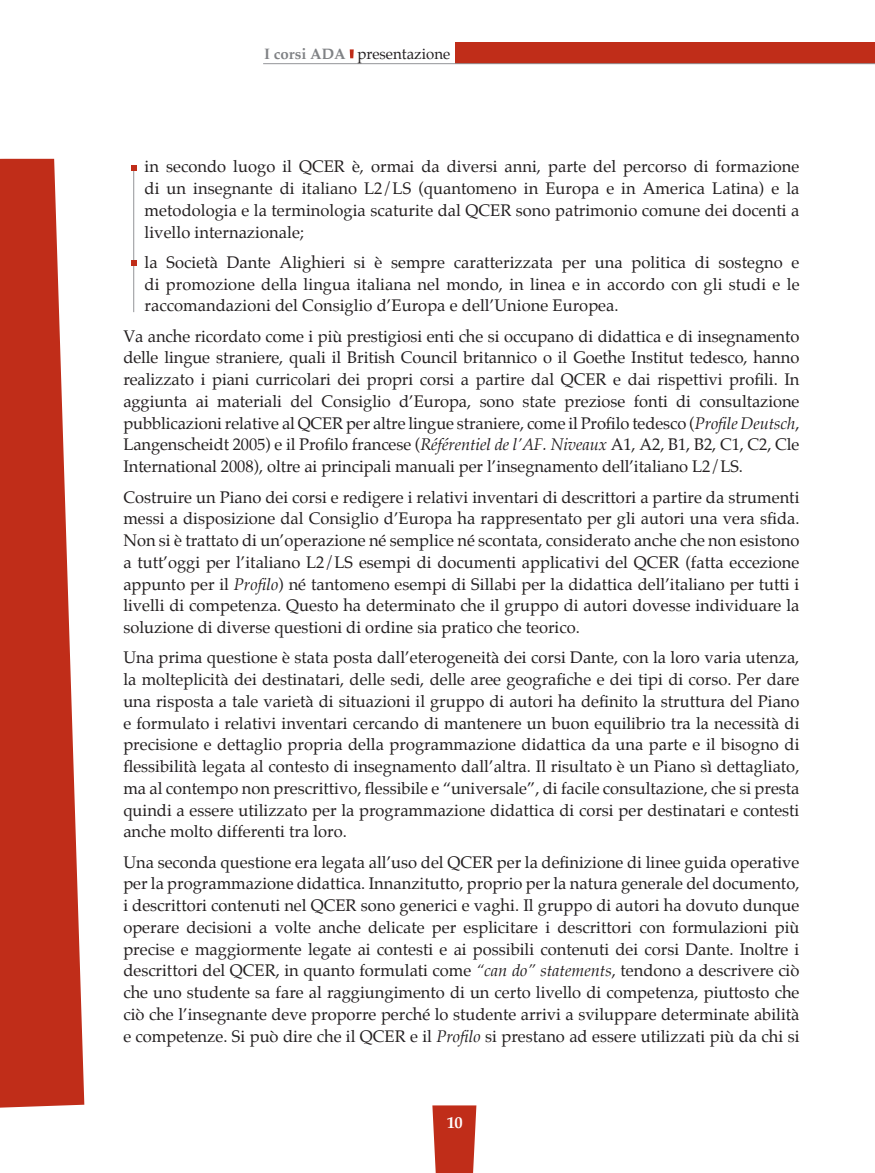
<style>
.page{position:relative;width:875px;height:1173px;background:#fff}
.page>*{position:absolute;margin:0;border:0;box-sizing:border-box;transform-origin:0 0}
.t1{font:16.5px/21.8px "Palatino";color:#231f20;text-align:justify}
.t2{font:700 16.5px "Palatino";color:#fff}
.t3{font:15px "Palatino";color:#231f20}
.s1{font-weight:700;color:#808285}
.s2{font-style:italic}
</style>
<div class="page">
<svg style="left:432px;top:1105px;width:44px;height:68px;background:#c53e2b"></svg>
<svg style="left:0;top:159px;width:84px;height:949px;fill:#c02d19"></svg>
<div style="left:455px;top:42px;width:420px;height:21px;background:#c02d19"></div>
<hr style="left:263px;top:63px;width:612px;height:1px;background:#939598">
<hr style="left:133px;top:169px;width:1px;height:143px;background:#939598">
<svg style="left:131px;top:165px;width:6px;height:6px"></svg>
<svg style="left:131px;top:260px;width:6px;height:6px"></svg>
<svg style="left:350px;top:49px;width:4px;height:9px"></svg>
<p class="t3" style="left:264px;top:45px;width:187px"><span class="s1">I corsi ADA</span> presentazione</p>
<p class="t1" style="left:145px;top:156px;width:656px">in secondo luogo il QCER è, ormai da diversi anni, parte del percorso di formazione di un insegnante di italiano L2/LS (quantomeno in Europa e in America Latina) e la metodologia e la terminologia scaturite dal QCER sono patrimonio comune dei docenti a livello internazionale;</p>
<p class="t1" style="left:145px;top:252px;width:656px">la Società Dante Alighieri si è sempre caratterizzata per una politica di sostegno e di promozione della lingua italiana nel mondo, in linea e in accordo con gli studi e le raccomandazioni del Consiglio d’Europa e dell’Unione Europea.</p>
<p class="t1" style="left:123px;top:325px;width:678px">Va anche ricordato come i più prestigiosi enti che si occupano di didattica e di insegnamento delle lingue straniere, quali il British Council britannico o il Goethe Institut tedesco, hanno realizzato i piani curricolari dei propri corsi a partire dal QCER e dai rispettivi profili. In aggiunta ai materiali del Consiglio d’Europa, sono state preziose fonti di consultazione pubblicazioni relative al QCER per altre lingue straniere, come il Profilo tedesco (<span class="s2">Profile Deutsch</span>, Langenscheidt 2005) e il Profilo francese (<span class="s2">Référentiel de l’AF. Niveaux</span> A1, A2, B1, B2, C1, C2, Cle International 2008), oltre ai principali manuali per l’insegnamento dell’italiano L2/LS.</p>
<p class="t1" style="left:123px;top:486px;width:678px">Costruire un Piano dei corsi e redigere i relativi inventari di descrittori a partire da strumenti messi a disposizione dal Consiglio d’Europa ha rappresentato per gli autori una vera sfida.<br>Non si è trattato di un’operazione né semplice né scontata, considerato anche che non esistono a tutt’oggi per l’italiano L2/LS esempi di documenti applicativi del QCER (fatta eccezione appunto per il <span class="s2">Profilo</span>) né tantomeno esempi di Sillabi per la didattica dell’italiano per tutti i livelli di competenza. Questo ha determinato che il gruppo di autori dovesse individuare la soluzione di diverse questioni di ordine sia pratico che teorico.</p>
<p class="t1" style="left:123px;top:647px;width:678px">Una prima questione è stata posta dall’eterogeneità dei corsi Dante, con la loro varia utenza, la molteplicità dei destinatari, delle sedi, delle aree geografiche e dei tipi di corso. Per dare una risposta a tale varietà di situazioni il gruppo di autori ha definito la struttura del Piano e formulato i relativi inventari cercando di mantenere un buon equilibrio tra la necessità di precisione e dettaglio propria della programmazione didattica da una parte e il bisogno di flessibilità legata al contesto di insegnamento dall’altra. Il risultato è un Piano sì dettagliato, ma al contempo non prescrittivo, flessibile e “universale”, di facile consultazione, che si presta quindi a essere utilizzato per la programmazione didattica di corsi per destinatari e contesti anche molto differenti tra loro.</p>
<p class="t1" style="left:123px;top:851px;width:678px">Una seconda questione era legata all’uso del QCER per la definizione di linee guida operative per la programmazione didattica. Innanzitutto, proprio per la natura generale del documento, i descrittori contenuti nel QCER sono generici e vaghi. Il gruppo di autori ha dovuto dunque operare decisioni a volte anche delicate per esplicitare i descrittori con formulazioni più precise e maggiormente legate ai contesti e ai possibili contenuti dei corsi Dante. Inoltre i descrittori del QCER, in quanto formulati come <span class="s2">“can do” statements</span>, tendono a descrivere ciò che uno studente sa fare al raggiungimento di un certo livello di competenza, piuttosto che ciò che l’insegnante deve proporre perché lo studente arrivi a sviluppare determinate abilità e competenze. Si può dire che il QCER e il <span class="s2">Profilo</span> si prestano ad essere utilizzati più da chi si</p>
<p class="t2" style="left:447px;top:1113px;width:18px">10</p>
</div>
